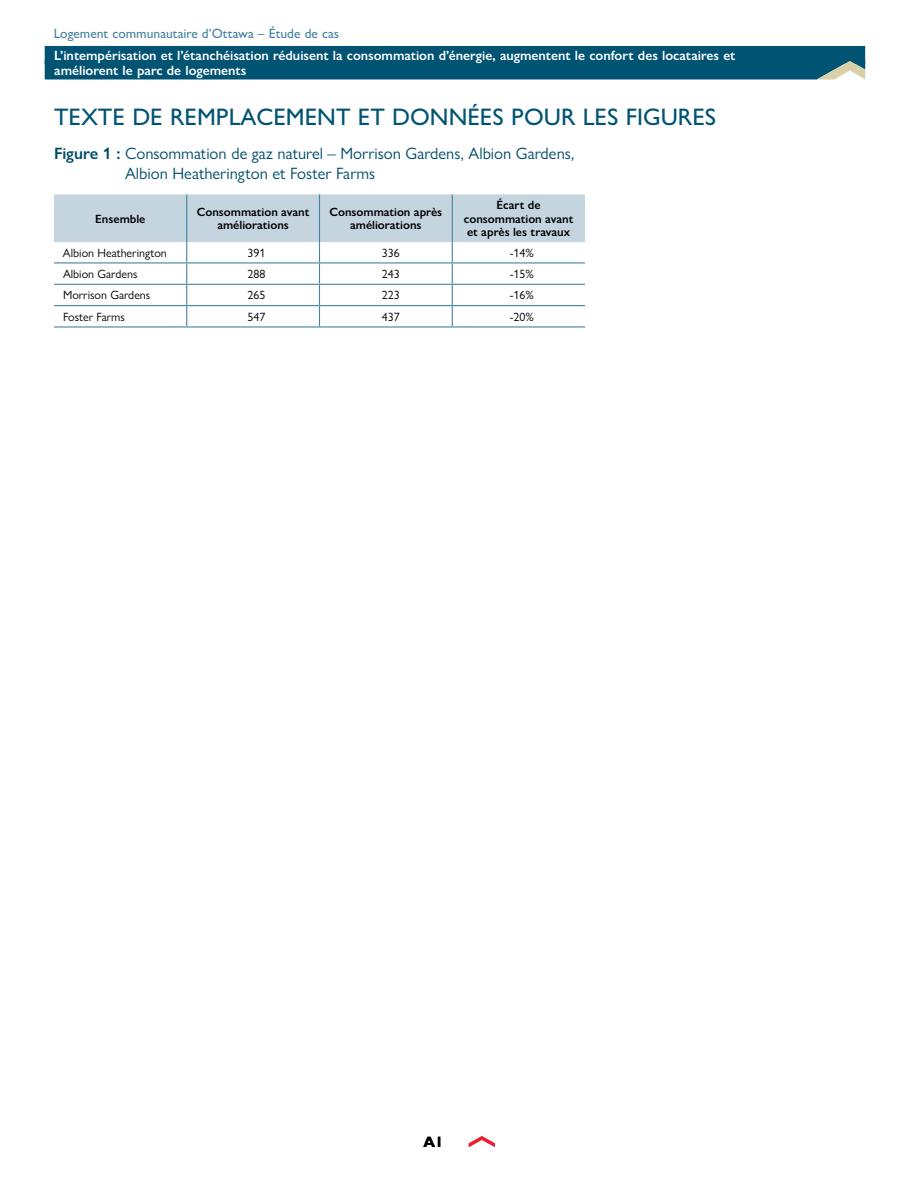
<style>
.page{position:relative;width:918px;height:1188px;background:#fff}
.page>*{position:absolute;margin:0;border:0;box-sizing:border-box;transform-origin:0 0}
.CS_Subhead_level_2_H{font:500 24px "Gill Sans Nova";color:#005373}
.t1{font:16.5px/19.8px "Gill Sans Nova";color:#004d69}
.t2{font:700 15px "Gill Sans Std";color:#000}
.t3{font:600 13.5px/15px "Gill Sans Nova";color:#fff}
.t4{font:500 13.5px "Gill Sans Nova";color:#4584a1}
.CS_Table_Header{font:600 12px/13.5px "Gill Sans Nova";color:#000;text-align:center}
.CS_Table_body_left{font:12px "Gill Sans Nova";color:#000}
.CS_Table_body_centre{font:12px "Gill Sans Nova";color:#000}
.s1{font-weight:600}
</style>
<div class="page">
<svg style="left:469px;top:1136px;width:26px;height:11px"></svg>
<div style="left:45px;top:46px;width:820px;height:18px;background:#005373"></div>
<svg style="left:45px;top:61px;width:820px;height:19px"></svg>
<svg style="left:54px;top:194px;width:531px;height:132px"></svg>
<hr style="left:54px;top:262px;width:133px;height:1px;background:#4584a1">
<hr style="left:187px;top:262px;width:133px;height:1px;background:#4584a1">
<hr style="left:320px;top:262px;width:132px;height:1px;background:#4584a1">
<hr style="left:452px;top:262px;width:133px;height:1px;background:#4584a1">
<hr style="left:54px;top:284px;width:133px;height:1px;background:#4584a1">
<hr style="left:187px;top:284px;width:133px;height:1px;background:#4584a1">
<hr style="left:320px;top:284px;width:132px;height:1px;background:#4584a1">
<hr style="left:452px;top:284px;width:133px;height:1px;background:#4584a1">
<hr style="left:54px;top:305px;width:133px;height:1px;background:#4584a1">
<hr style="left:187px;top:305px;width:133px;height:1px;background:#4584a1">
<hr style="left:320px;top:305px;width:132px;height:1px;background:#4584a1">
<hr style="left:452px;top:305px;width:133px;height:1px;background:#4584a1">
<hr style="left:54px;top:326px;width:133px;height:2px;background:#4584a1">
<hr style="left:187px;top:326px;width:133px;height:2px;background:#4584a1">
<hr style="left:320px;top:326px;width:132px;height:2px;background:#4584a1">
<hr style="left:452px;top:326px;width:133px;height:2px;background:#4584a1">
<p class="t4" style="left:54px;top:25px;width:287px">Logement communautaire d’Ottawa – Étude de cas</p>
<p class="t3" style="left:54px;top:48px;width:683px">L’intempérisation et l’étanchéisation réduisent la consommation d’énergie, augmentent le confort des locataires et améliorent le parc de logements</p>
<h2 class="CS_Subhead_level_2_H" style="left:54px;top:103px;width:664px">TEXTE DE REMPLACEMENT ET DONNÉES POUR LES FIGURES</h2>
<h3 class="t1" style="left:125px;top:144px;width:451px;text-indent:-71px"><span class="s1">Figure 1 :</span> Consommation de gaz naturel – Morrison Gardens, Albion Gardens,<br>Albion Heatherington et Foster Farms</h3>
<p class="CS_Table_Header" style="left:95px;top:212px;width:52px">Ensemble</p>
<p class="CS_Table_Header" style="left:197px;top:205px;width:114px">Consommation avant améliorations</p>
<p class="CS_Table_Header" style="left:329px;top:205px;width:114px">Consommation après améliorations</p>
<p class="CS_Table_Header" style="left:464px;top:198px;width:111px">Écart de consommation avant et après les travaux</p>
<p class="CS_Table_body_left" style="left:63px;top:245px;width:105px">Albion Heatherington</p>
<p class="CS_Table_body_centre" style="left:247px;top:245px;width:19px">391</p>
<p class="CS_Table_body_centre" style="left:382px;top:245px;width:19px">336</p>
<p class="CS_Table_body_centre" style="left:510px;top:245px;width:26px">-14%</p>
<p class="CS_Table_body_left" style="left:63px;top:267px;width:76px">Albion Gardens</p>
<p class="CS_Table_body_centre" style="left:248px;top:267px;width:19px">288</p>
<p class="CS_Table_body_centre" style="left:382px;top:267px;width:19px">243</p>
<p class="CS_Table_body_centre" style="left:510px;top:267px;width:26px">-15%</p>
<p class="CS_Table_body_left" style="left:63px;top:288px;width:89px">Morrison Gardens</p>
<p class="CS_Table_body_centre" style="left:248px;top:288px;width:19px">265</p>
<p class="CS_Table_body_centre" style="left:382px;top:288px;width:19px">223</p>
<p class="CS_Table_body_centre" style="left:510px;top:288px;width:26px">-16%</p>
<p class="CS_Table_body_left" style="left:63px;top:309px;width:63px">Foster Farms</p>
<p class="CS_Table_body_centre" style="left:248px;top:309px;width:19px">547</p>
<p class="CS_Table_body_centre" style="left:382px;top:309px;width:19px">437</p>
<p class="CS_Table_body_centre" style="left:510px;top:309px;width:26px">-20%</p>
<p class="t2" style="left:423px;top:1133px;width:21px">A1</p>
</div>
